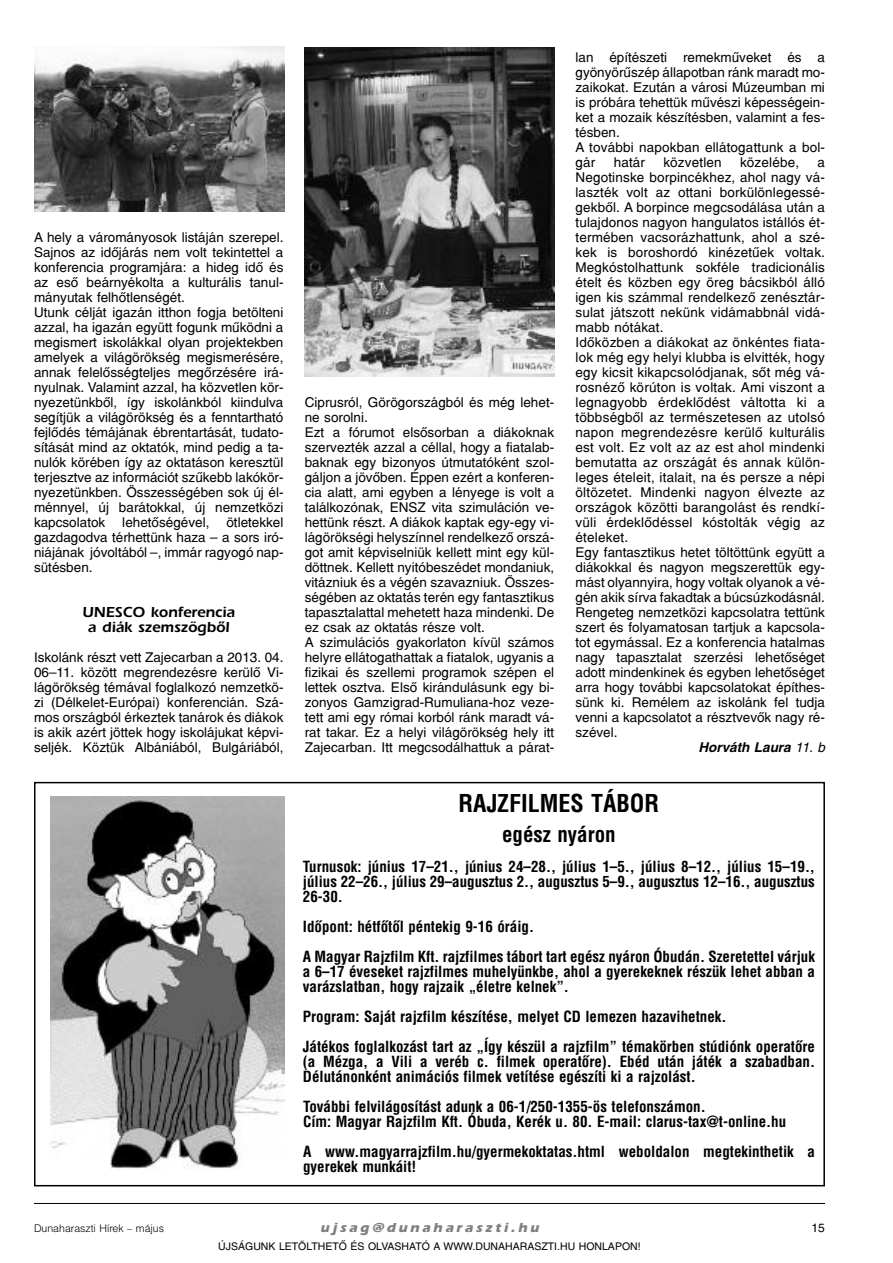
<style>
.page{position:relative;width:893px;height:1263px;background:#fff}
.page>*{position:absolute;margin:0;border:0;box-sizing:border-box;transform-origin:0 0}
.t1{font:700 24px "H Switzerland Condensed";color:#000}
.t2{font:700 21px "H Switzerland Condensed";color:#000}
.t3{font:700 15px/15px "H Switzerland Condensed";color:#000}
.t4{font:900 15px/15px "H Erie";color:#000;text-align:center}
.t5{font:13.5px/15px "H Switzerland";color:#000}
.t6{font:italic 700 13.5px "H Erie";color:#808080}
.t7{font:italic 700 13.5px "H Switzerland";color:#000}
.t8{font:12px "H Switzerland";color:#000}
.t9{font:10.5px "H Switzerland";color:#000}
.t10{font:300 10.5px "H Switzerland";color:#000}
.s1{font-weight:400}
</style>
<div class="page">
<hr style="left:34px;top:1203px;width:791px;height:1px;background:#000">
<img style="left:34px;top:47px;width:251px;height:165px">
<img style="left:304px;top:47px;width:251px;height:330px">
<div style="left:34px;top:782px;width:791px;height:404px;border:2px solid #000"></div>
<img style="left:51px;top:797px;width:234px;height:373px">
<p class="t5" style="left:34px;top:229px;width:251px">A hely a várományosok listáján szerepel.<br>Sajnos az idõjárás nem volt tekintettel a konferencia programjára: a hideg idõ és az esõ beárnyékolta a kulturális tanul&shy;mányutak felhõtlenségét.<br>Utunk célját igazán itthon fogja betölteni azzal, ha igazán együtt fogunk mûködni a megismert iskolákkal olyan projektekben amelyek a világörökség megismerésére, annak felelõsségteljes megõrzésére irá&shy;nyulnak. Valamint azzal, ha közvetlen kör&shy;nyezetünkbõl, így iskolánkból kiindulva segítjük a világörökség és a fenntartható fejlõdés témájának ébrentartását, tudato&shy;sítását mind az oktatók, mind pedig a ta&shy;nulók körében így az oktatáson keresztül terjesztve az információt szûkebb lakókör&shy;nyezetünkben. Összességében sok új él&shy;ménnyel, új barátokkal, új nemzetközi kapcsolatok</p>
<p class="t5" style="left:122px;top:514px;width:89px">lehetõségével,</p>
<p class="t5" style="left:34px;top:514px;width:251px;text-align:justify;text-indent:192px">ötletekkel gazdagodva térhettünk haza – a sors iró&shy;niájának jóvoltából –, immár ragyogó nap&shy;sütésben.</p>
<p class="t4" style="left:83px;top:604px;width:154px">UNESCO konferencia a diák szemszögbõl</p>
<p class="t5" style="left:34px;top:649px;width:251px;text-align:justify">Iskolánk részt vett Zajecarban a 2013. 04.<br>06–11. között megrendezésre kerülõ Vi&shy;lágörökség témával foglalkozó nemzetkö&shy;zi (Délkelet-Európai) konferencián. Szá&shy;mos országból érkeztek tanárok és diákok is akik azért jöttek hogy iskolájukat képvi&shy;seljék. Köztük Albániából, Bulgáriából,</p>
<p class="t5" style="left:575px;top:49px;width:251px">lan építészeti remekmûveket és a gyönyörûszép állapotban ránk maradt mo&shy;zaikokat. Ezután a városi Múzeumban mi is próbára tehettük mûvészi képességein&shy;ket a mozaik készítésben, valamint a fes&shy;tésben.<br>A további napokban ellátogattunk a bol&shy;gár</p>
<p class="t5" style="left:614px;top:154px;width:33px">határ</p>
<p class="t5" style="left:663px;top:154px;width:60px">közvetlen</p>
<p class="t5" style="left:740px;top:154px;width:61px">közelébe,</p>
<p class="t5" style="left:817px;top:154px;width:9px">a</p>
<p class="t5" style="left:575px;top:169px;width:251px">Negotinske borpincékhez, ahol nagy vá-</p>
<p class="t5" style="left:575px;top:184px;width:251px">laszték volt az ottani borkülönlegessé-</p>
<p class="t5" style="left:575px;top:199px;width:251px">gekbõl. A borpince megcsodálása után a</p>
<p class="t5" style="left:575px;top:214px;width:251px">tulajdonos nagyon hangulatos istállós ét-</p>
<p class="t5" style="left:575px;top:229px;width:251px">termében vacsorázhattunk, ahol a szé-</p>
<p class="t5" style="left:575px;top:244px;width:251px">kek is boroshordó kinézetûek voltak.</p>
<p class="t5" style="left:575px;top:259px;width:251px">Megkóstolhattunk sokféle tradicionális</p>
<p class="t5" style="left:575px;top:274px;width:251px">ételt és közben egy öreg bácsikból álló</p>
<p class="t5" style="left:575px;top:289px;width:251px">igen kis számmal rendelkezõ zenésztár-</p>
<p class="t5" style="left:575px;top:304px;width:251px">sulat játszott nekünk vidámabbnál vidá-</p>
<p class="t5" style="left:575px;top:319px;width:90px">mabb nótákat.</p>
<p class="t5" style="left:575px;top:334px;width:251px">Idõközben a diákokat az önkéntes fiata-</p>
<p class="t5" style="left:575px;top:349px;width:251px">lok még egy helyi klubba is elvitték, hogy</p>
<p class="t5" style="left:575px;top:364px;width:251px">egy kicsit kikapcsolódjanak, sõt még vá-</p>
<p class="t5" style="left:575px;top:379px;width:251px">rosnézõ körúton is voltak. Ami viszont a</p>
<p class="t5" style="left:575px;top:394px;width:251px">legnagyobb érdeklõdést váltotta ki a</p>
<p class="t5" style="left:575px;top:409px;width:251px">többségbõl az természetesen az utolsó</p>
<p class="t5" style="left:575px;top:424px;width:251px">napon megrendezésre kerülõ kulturális</p>
<p class="t5" style="left:575px;top:439px;width:251px">est volt. Ez volt az az est ahol mindenki</p>
<p class="t5" style="left:575px;top:454px;width:251px">bemutatta az országát és annak külön-</p>
<p class="t5" style="left:575px;top:469px;width:251px">leges ételeit, italait, na és persze a népi</p>
<p class="t5" style="left:575px;top:484px;width:251px">öltözetet. Mindenki nagyon élvezte az</p>
<p class="t5" style="left:575px;top:499px;width:251px">országok közötti barangolást és rendkí-</p>
<p class="t5" style="left:575px;top:514px;width:251px">vüli érdeklõdéssel kóstolták végig az</p>
<p class="t5" style="left:575px;top:529px;width:54px">ételeket.</p>
<p class="t5" style="left:575px;top:544px;width:251px">Egy fantasztikus hetet töltöttünk együtt a</p>
<p class="t5" style="left:575px;top:559px;width:251px">diákokkal és nagyon megszerettük egy-</p>
<p class="t5" style="left:575px;top:574px;width:251px">mást olyannyira, hogy voltak olyanok a vé-</p>
<p class="t5" style="left:575px;top:589px;width:251px">gén akik sírva fakadtak a búcsúzkodásnál.</p>
<p class="t5" style="left:575px;top:604px;width:251px">Rengeteg nemzetközi kapcsolatra tettünk</p>
<p class="t5" style="left:575px;top:619px;width:251px">szert és folyamatosan tartjuk a kapcsola-</p>
<p class="t5" style="left:575px;top:634px;width:251px">tot egymással. Ez a konferencia hatalmas</p>
<p class="t5" style="left:575px;top:649px;width:251px">nagy tapasztalat szerzési lehetõséget</p>
<p class="t5" style="left:575px;top:664px;width:251px">adott mindenkinek és egyben lehetõséget</p>
<p class="t5" style="left:575px;top:679px;width:251px">arra hogy további kapcsolatokat építhes-</p>
<p class="t5" style="left:575px;top:694px;width:251px">sünk ki. Remélem az iskolánk fel tudja</p>
<p class="t5" style="left:575px;top:709px;width:251px">venni a kapcsolatot a résztvevõk nagy ré-</p>
<p class="t5" style="left:575px;top:724px;width:44px">szével.</p>
<p class="t7" style="left:698px;top:739px;width:128px">Horváth Laura <span class="s1">11. b</span></p>
<h1 class="t1" style="left:459px;top:788px;width:202px">RAJZFILMES TÁBOR</h1>
<h2 class="t2" style="left:502px;top:821px;width:115px">egész nyáron</h2>
<p class="t3" style="left:303px;top:859px;width:514px;text-align:justify">Turnusok: június 17–21., június 24–28., július 1–5., július 8–12., július 15–19., július 22–26., július 29–augusztus 2., augusztus 5–9., augusztus 12–16., augusztus 26-30.</p>
<p class="t3" style="left:303px;top:911px;width:514px;line-height:30px">Idõpont: hétfõtõl péntekig 9-16 óráig.<br>A Magyar Rajzfilm Kft. rajzfilmes tábort tart egész nyáron Óbudán. Szeretettel várjuk</p>
<p class="t3" style="left:303px;top:964px;width:514px">a 6–17 éveseket rajzfilmes muhelyünkbe, ahol a gyerekeknek részük lehet abban a varázslatban, hogy rajzaik „életre kelnek”.</p>
<p class="t3" style="left:303px;top:1001px;width:514px;line-height:30px">Program: Saját rajzfilm készítése, melyet CD lemezen hazavihetnek.<br>Játékos foglalkozást tart az „Így készül a rajzfilm” témakörben stúdiónk operatõre</p>
<p class="t3" style="left:303px;top:1054px;width:514px">(a Mézga, a Vili a veréb c. filmek operatõre). Ebéd után játék a szabadban.<br>Délutánonként animációs filmek vetítése egészíti ki a rajzolást.</p>
<p class="t3" style="left:303px;top:1099px;width:485px">További felvilágosítást adunk a 06-1/250-1355-ös telefonszámon.<br>Cím: Magyar Rajzfilm Kft. Óbuda, Kerék u. 80. E-mail: clarus-tax@t-online.hu</p>
<p class="t3" style="left:303px;top:1144px;width:514px">A www.magyarrajzfilm.hu/gyermekoktatas.html weboldalon megtekinthetik a gyerekek munkáit!</p>
<p class="t5" style="left:305px;top:394px;width:251px">Ciprusról, Görögországból és még lehet&shy;ne sorolni.<br>Ezt a fórumot elsõsorban a diákoknak szervezték azzal a céllal, hogy a fiatalab&shy;baknak egy bizonyos útmutatóként szol&shy;gáljon a jövõben. Éppen ezért a konferen&shy;cia alatt, ami egyben a lényege is volt a találkozónak, ENSZ vita szimuláción ve&shy;hettünk részt. A diákok kaptak egy-egy vi&shy;lágörökségi helyszínnel rendelkezõ orszá&shy;got amit képviselniük kellett mint egy kül&shy;döttnek. Kellett nyitóbeszédet mondaniuk, vitázniuk és a végén szavazniuk. Összes&shy;ségében az oktatás terén egy fantasztikus tapasztalattal mehetett haza mindenki. De ez csak az oktatás része volt.<br>A szimulációs gyakorlaton kívül számos helyre ellátogathattak a fiatalok, ugyanis a fizikai és szellemi programok szépen el lettek osztva. Elsõ kirándulásunk egy bi&shy;zonyos Gamzigrad-Rumuliana-hoz veze&shy;tett ami egy római korból ránk maradt vá&shy;rat takar. Ez a helyi világörökség hely itt Zajecarban. Itt megcsodálhattuk a párat-</p>
<p class="t10" style="left:34px;top:1221px;width:131px">Dunaharaszti Hírek – május</p>
<p class="t6" style="left:320px;top:1219px;width:224px">uj sag@dunaharaszti.hu</p>
<p class="t8" style="left:812px;top:1220px;width:15px">15</p>
<p class="t9" style="left:218px;top:1240px;width:424px">ÚJSÁGUNK LETÖLTHETÕ ÉS OLVASHATÓ A WWW.DUNAHARASZTI.HU HONLAPON!</p>
</div>
